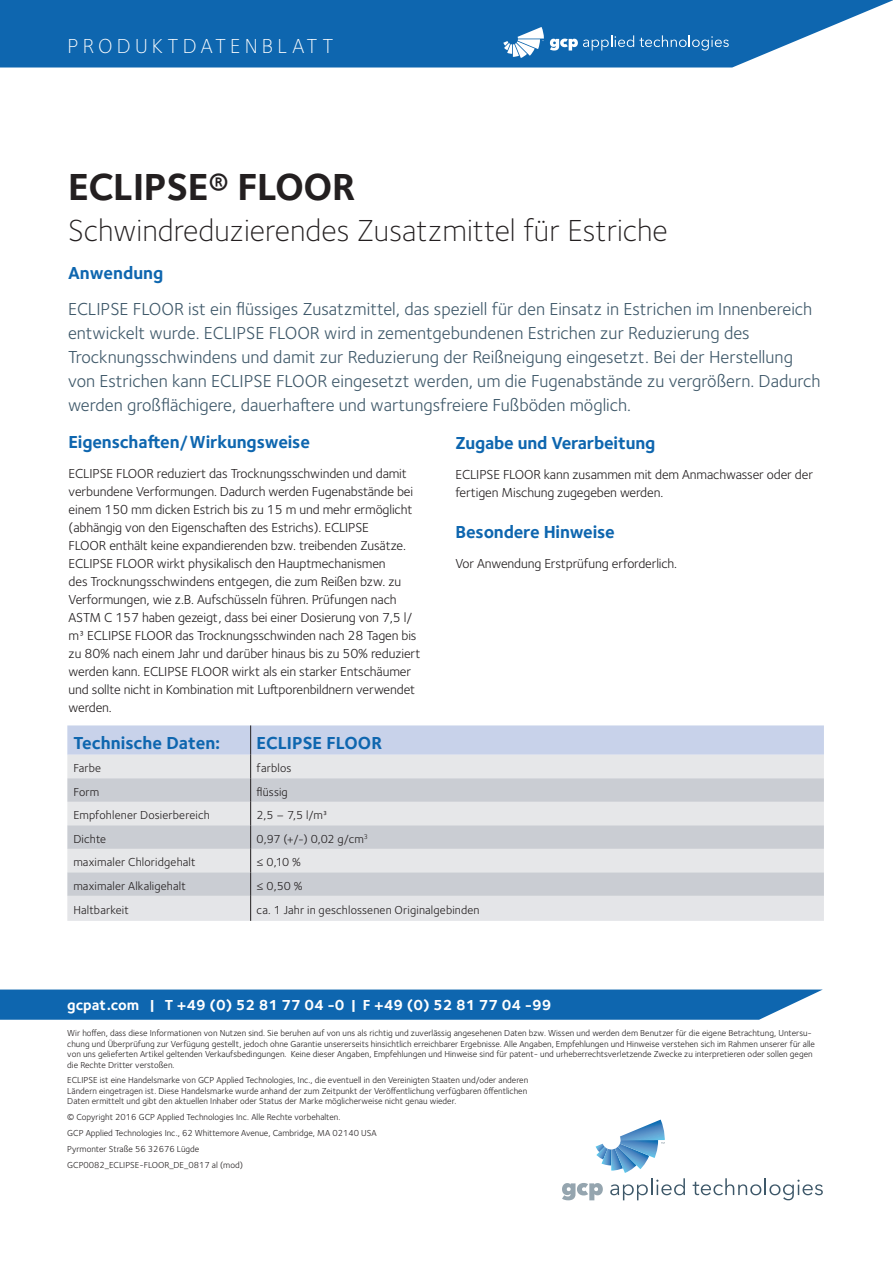
<style>
.page{position:relative;width:893px;height:1263px;background:#fff}
.page>*{position:absolute;margin:0;border:0;box-sizing:border-box;transform-origin:0 0}
.Document_Headline{font:700 39px "Foundry Sterling";letter-spacing:-.01em;color:#231f20}
.Document_Sub-Headlin{font:300 31.5px "Foundry Sterling";color:#231f20}
.Document_Name{font:300 21px "Foundry Sterling";letter-spacing:.2em;color:#fff}
.Product_Descriptor_T{font:18px/24px "Foundry Sterling";color:#3e5869}
.Product_Descriptor_C{font:700 18px "Foundry Sterling";letter-spacing:-.01em;color:#0e66af}
.Chart_Text{font:700 18px "Foundry Sterling";color:#0e66af}
.Contact_Bar{font:700 15px "Foundry Sterling";color:#fff}
.Text{font:13.5px/18px "Foundry Sterling";letter-spacing:-.01em;color:#231f20}
.Chart_Text-2{font:12px "Foundry Sterling";letter-spacing:.015em;color:#231f20}
.BoilerPlate_Text{font:9px/10.5px "Foundry Sterling";color:#231f20}
</style>
<div class="page">
<svg style="left:0;top:0;width:893px;height:68px;background:#2775b7"></svg>
<svg style="left:67px;top:725px;width:757px;height:196px;background:#d7dae1"></svg>
<svg style="left:550px;top:35px;width:179px;height:16px;background:#3f85bf"></svg>
<svg style="left:503px;top:27px;width:41px;height:31px"></svg>
<svg style="left:693px;top:1178px;width:130px;height:22px"></svg>
<svg style="left:562px;top:1119px;width:123px;height:81px"></svg>
<svg style="left:0;top:989px;width:823px;height:31px;background:#1d6fb4"></svg>
<p class="Document_Name" style="left:68px;top:34px;width:268px">PRODUKTDATENBLATT</p>
<p class="Document_Headline" style="left:68px;top:164px;width:289px">ECLIPSE® FLOOR</p>
<p class="Document_Sub-Headlin" style="left:68px;top:212px;width:601px">Schwindreduzierendes Zusatzmittel für Estriche</p>
<p class="Product_Descriptor_C" style="left:68px;top:262px;width:97px">Anwendung</p>
<p class="Product_Descriptor_T" style="left:68px;top:297px;width:754px">ECLIPSE FLOOR ist ein flüssiges Zusatzmittel, das speziell für den Einsatz in Estrichen im Innenbereich entwickelt wurde. ECLIPSE FLOOR wird in zementgebundenen Estrichen zur Reduzierung des Trocknungsschwindens und damit zur Reduzierung der Reißneigung eingesetzt. Bei der Herstellung von Estrichen kann ECLIPSE FLOOR eingesetzt werden, um die Fugenabstände zu vergrößern. Dadurch werden großflächigere, dauerhaftere und wartungsfreiere Fußböden möglich.</p>
<p class="Product_Descriptor_C" style="left:69px;top:431px;width:243px">Eigenschaften/Wirkungsweise</p>
<p class="Text" style="left:69px;top:464px;width:353px">ECLIPSE FLOOR reduziert das Trocknungsschwinden und damit verbundene Verformungen. Dadurch werden Fugenabstände bei einem 150 mm dicken Estrich bis zu 15 m und mehr ermöglicht (abhängig von den Eigenschaften des Estrichs). ECLIPSE<br>FLOOR enthält keine expandierenden bzw. treibenden Zusätze.<br>ECLIPSE FLOOR wirkt physikalisch den Hauptmechanismen<br>des Trocknungsschwindens entgegen, die zum Reißen bzw. zu Verformungen, wie z.B. Aufschüsseln führen. Prüfungen nach ASTM C 157 haben gezeigt, dass bei einer Dosierung von 7,5 l/ m3 ECLIPSE FLOOR das Trocknungsschwinden nach 28 Tagen bis zu 80% nach einem Jahr und darüber hinaus bis zu 50% reduziert werden kann. ECLIPSE FLOOR wirkt als ein starker Entschäumer und sollte nicht in Kombination mit Luftporenbildnern verwendet werden.</p>
<p class="Product_Descriptor_C" style="left:455px;top:432px;width:201px">Zugabe und Verarbeitung</p>
<p class="Text" style="left:455px;top:465px;width:359px">ECLIPSE FLOOR kann zusammen mit dem Anmachwasser oder der fertigen Mischung zugegeben werden.</p>
<p class="Product_Descriptor_C" style="left:455px;top:521px;width:161px">Besondere Hinweise</p>
<p class="Text" style="left:455px;top:554px;width:223px">Vor Anwendung Erstprüfung erforderlich.</p>
<p class="Chart_Text" style="left:73px;top:732px;width:149px">Technische Daten:</p>
<p class="Chart_Text" style="left:257px;top:732px;width:127px">ECLIPSE FLOOR</p>
<p class="Chart_Text-2" style="left:73px;top:761px;width:29px">Farbe</p>
<p class="Chart_Text-2" style="left:257px;top:761px;width:36px">farblos</p>
<p class="Chart_Text-2" style="left:73px;top:785px;width:28px">Form</p>
<p class="Chart_Text-2" style="left:257px;top:785px;width:33px">flüssig</p>
<p class="Chart_Text-2" style="left:73px;top:808px;width:138px">Empfohlener Dosierbereich</p>
<p class="Chart_Text-2" style="left:257px;top:808px;width:72px">2,5 – 7,5 l/m3</p>
<p class="Chart_Text-2" style="left:73px;top:832px;width:34px">Dichte</p>
<p class="Chart_Text-2" style="left:257px;top:832px;width:113px">0,97 (+/-) 0,02 g/cm<sup>3</sup></p>
<p class="Chart_Text-2" style="left:73px;top:855px;width:124px">maximaler Chloridgehalt</p>
<p class="Chart_Text-2" style="left:257px;top:855px;width:46px">≤ 0,10 %</p>
<p class="Chart_Text-2" style="left:73px;top:879px;width:114px">maximaler Alkaligehalt</p>
<p class="Chart_Text-2" style="left:257px;top:879px;width:47px">≤ 0,50 %</p>
<p class="Chart_Text-2" style="left:73px;top:903px;width:57px">Haltbarkeit</p>
<p class="Chart_Text-2" style="left:257px;top:903px;width:224px">ca. 1 Jahr in geschlossenen Originalgebinden</p>
<p class="Contact_Bar" style="left:67px;top:996px;width:486px">gcpat.com | T +49 (0) 52 81 77 04 -0 | F +49 (0) 52 81 77 04 -99</p>
<p class="BoilerPlate_Text" style="left:67px;top:1028px;width:749px">Wir hoffen, dass diese Informationen von Nutzen sind. Sie beruhen auf von uns als richtig und zuverlässig angesehenen Daten bzw. Wissen und werden dem Benutzer für die eigene Betrachtung, Untersu&shy;chung und Überprüfung zur Verfügung gestellt, jedoch ohne Garantie unsererseits hinsichtlich erreichbarer Ergebnisse. Alle Angaben, Empfehlungen und Hinweise verstehen sich im Rahmen unserer für alle von uns gelieferten Artikel geltenden Verkaufsbedingungen. Keine dieser Angaben, Empfehlungen und Hinweise sind für patent- und urheberrechtsverletzende Zwecke zu interpretieren oder sollen gegen die Rechte Dritter verstoßen.</p>
<p class="BoilerPlate_Text" style="left:67px;top:1075px;width:462px;text-align:justify">ECLIPSE ist eine Handelsmarke von GCP Applied Technologies, Inc., die eventuell in den Vereinigten Staaten und/oder anderen Ländern eingetragen ist. Diese Handelsmarke wurde anhand der zum Zeitpunkt der Veröffentlichung verfügbaren öffentlichen Daten ermittelt und gibt den aktuellen Inhaber oder Status der Marke möglicherweise nicht genau wieder.</p>
<p class="BoilerPlate_Text" style="left:67px;top:1112px;width:275px">© Copyright 2016 GCP Applied Technologies Inc. Alle Rechte vorbehalten.</p>
<p class="BoilerPlate_Text" style="left:67px;top:1128px;width:311px">GCP Applied Technologies Inc., 62 Whittemore Avenue, Cambridge, MA 02140 USA</p>
<p class="BoilerPlate_Text" style="left:67px;top:1144px;width:134px">Pyrmonter Straße 56 32676 Lügde</p>
<p class="BoilerPlate_Text" style="left:67px;top:1160px;width:177px">GCP0082_ECLIPSE-FLOOR_DE_0817 al (mod)</p>
</div>
